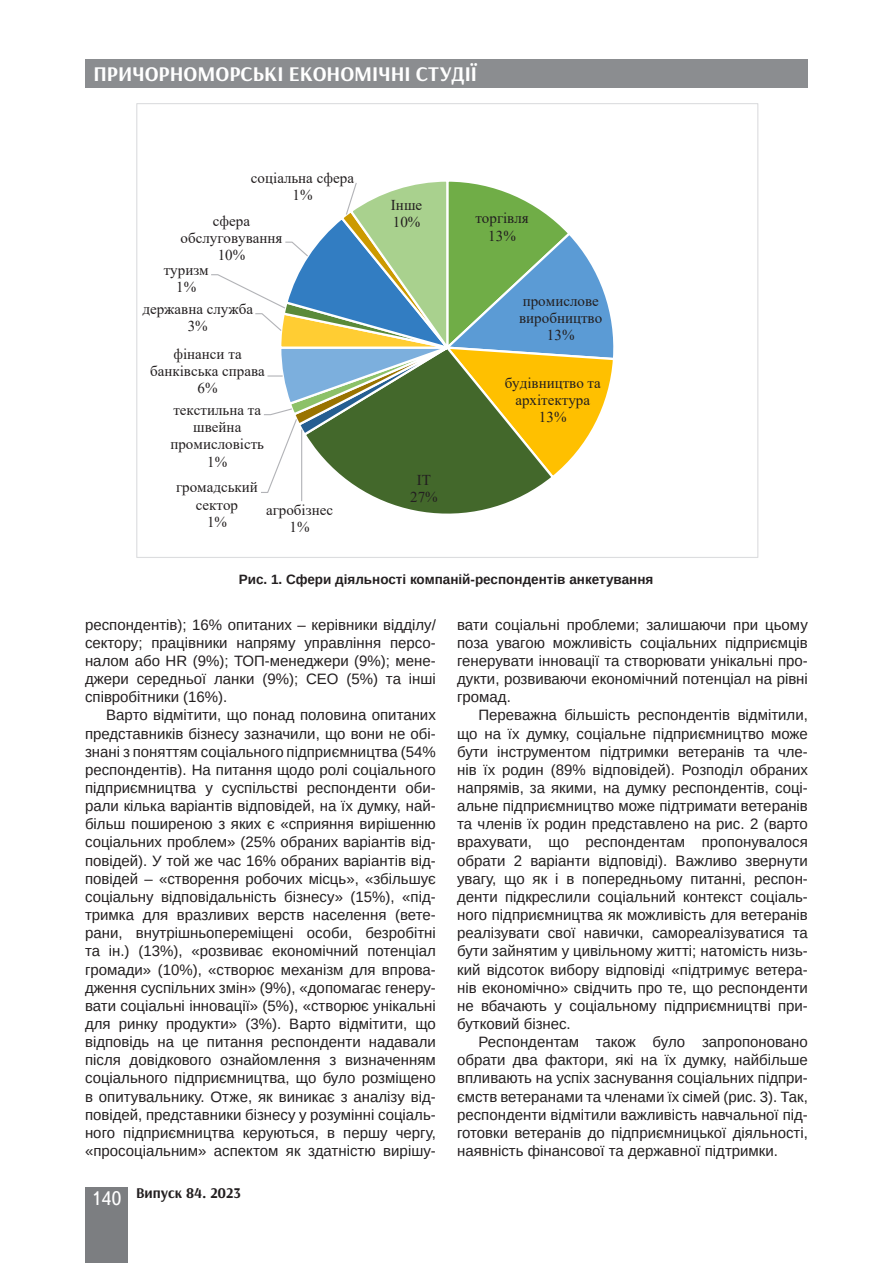
<style>
.page{position:relative;width:893px;height:1263px;background:#fff}
.page>*{position:absolute;margin:0;border:0;box-sizing:border-box;transform-origin:0 0}
.t1{font:700 21px "Arsenal";color:#fff}
.Текст_основной_G{font:15px/18.1px "Arimo";color:#231f20;text-align:justify}
.t2{font:15px/17.2px "Times New Roman";color:#231f20;text-align:center}
.t3{font:700 15px "Arsenal";color:#231f20}
.Рисунок{font:700 13.5px "Arimo";color:#231f20}
.s1{font-family:"Ukrainian Text";font-weight:400;font-size:19.5px;color:#fff}
</style>
<div class="page">
<div style="left:85px;top:59px;width:723px;height:29px;background:#8b8d90"></div>
<div style="left:85px;top:1186px;width:43px;height:76px;background:#7c7e81"></div>
<svg style="left:302px;top:494px;width:224px;height:20px"></svg>
<hr style="left:301px;top:429px;width:1px;height:72px;background:#b2b3b7">
<svg style="left:211px;top:181px;width:403px;height:313px"></svg>
<h1 class="t1" style="left:94px;top:61px;width:385px">ПРИЧОРНОМОРСЬКІ ЕКОНОМІЧНІ СТУДІЇ</h1>
<p class="t2" style="left:251px;top:169px;width:105px">соціальна сфера<br>1%</p>
<p class="t2" style="left:181px;top:212px;width:103px">сфера обслуговування<br>10%</p>
<p class="t2" style="left:164px;top:261px;width:47px">туризм<br>1%</p>
<p class="t2" style="left:142px;top:299px;width:112px">державна служба<br>3%</p>
<p class="t2" style="left:150px;top:344px;width:116px">фінанси та банківська справа<br>6%</p>
<p class="t2" style="left:170px;top:401px;width:95px">текстильна та швейна промисловість<br>1%</p>
<p class="t2" style="left:176px;top:478px;width:83px">громадський сектор<br>1%</p>
<p class="t2" style="left:266px;top:501px;width:68px">агробізнес<br>1%</p>
<p class="t2" style="left:391px;top:196px;width:33px;text-align:left">Інше<br>10%</p>
<p class="t2" style="left:410px;top:470px;width:29px">IT<br>27%</p>
<p class="t2" style="left:475px;top:209px;width:55px">торгівля<br>13%</p>
<p class="t2" style="left:519px;top:291px;width:85px">промислове виробництво<br>13%</p>
<p class="t2" style="left:505px;top:374px;width:98px">будівництво та архітектура<br>13%</p>
<p class="Рисунок" style="left:239px;top:570px;width:416px">Рис. 1. Сфери діяльності компаній-респондентів анкетування</p>
<p class="Текст_основной_G" style="left:85px;top:615px;width:352px">респондентів); 16% опитаних – керівники відділу/ сектору; працівники напряму управління персо&shy;налом або HR (9%); ТОП-менеджери (9%); мене&shy;джери середньої ланки (9%); СЕО (5%) та інші співробітники (16%).</p>
<p class="Текст_основной_G" style="left:85px;top:706px;width:352px;text-indent:21px">Варто відмітити, що понад половина опитаних представників бізнесу зазначили, що вони не обі&shy;знані з поняттям соціального підприємництва (54% респондентів). На питання щодо ролі соціального підприємництва у суспільстві респонденти оби&shy;рали кілька варіантів відповідей, на їх думку, най&shy;більш поширеною з яких є «сприяння вирішенню соціальних проблем» (25% обраних варіантів від&shy;повідей). У той же час 16% обраних варіантів від&shy;повідей – «створення робочих місць», «збільшує соціальну відповідальність бізнесу» (15%), «під&shy;тримка для вразливих верств населення (вете&shy;рани, внутрішньопереміщені особи, безробітні та ін.) (13%), «розвиває економічний потенціал громади» (10%), «створює механізм для впрова&shy;дження суспільних змін» (9%), «допомагає генеру&shy;вати соціальні інновації» (5%), «створює унікальні для ринку продукти» (3%). Варто відмітити, що відповідь на це питання респонденти надавали після довідкового ознайомлення з визначенням соціального підприємництва, що було розміщено в опитувальнику. Отже, як виникає з аналізу від&shy;повідей, представники бізнесу у розумінні соціаль&shy;ного підприємництва керуються, в першу чергу, «просоціальним» аспектом як здатністю вирішу-</p>
<p class="t3" style="left:91px;top:1183px;width:151px"><span class="s1">140</span> Випуск 84. 2023</p>
<p class="Текст_основной_G" style="left:457px;top:615px;width:352px">вати соціальні проблеми; залишаючи при цьому поза увагою можливість соціальних підприємців генерувати інновації та створювати унікальні про&shy;дукти, розвиваючи економічний потенціал на рівні громад.</p>
<p class="Текст_основной_G" style="left:457px;top:706px;width:352px;text-indent:21px">Переважна більшість респондентів відмітили, що на їх думку, соціальне підприємництво може бути інструментом підтримки ветеранів та чле&shy;нів їх родин (89% відповідей). Розподіл обраних напрямів, за якими, на думку респондентів, соці&shy;альне підприємництво може підтримати ветеранів та членів їх родин представлено на рис. 2 (варто врахувати, що респондентам пропонувалося обрати 2 варіанти відповіді). Важливо звернути увагу, що як і в попередньому питанні, респон&shy;денти підкреслили соціальний контекст соціаль&shy;ного підприємництва як можливість для ветеранів реалізувати свої навички, самореалізуватися та бути зайнятим у цивільному житті; натомість низь&shy;кий відсоток вибору відповіді «підтримує ветера&shy;нів економічно» свідчить про те, що респонденти не вбачають у соціальному підприємництві при&shy;бутковий бізнес.</p>
<p class="Текст_основной_G" style="left:457px;top:1033px;width:352px;text-indent:21px">Респондентам також було запропоновано обрати два фактори, які на їх думку, найбільше впливають на успіх заснування соціальних підпри&shy;ємств ветеранами та членами їх сімей (рис. 3). Так, респонденти відмітили важливість навчальної під&shy;готовки ветеранів до підприємницької діяльності, наявність фінансової та державної підтримки.</p>
</div>
